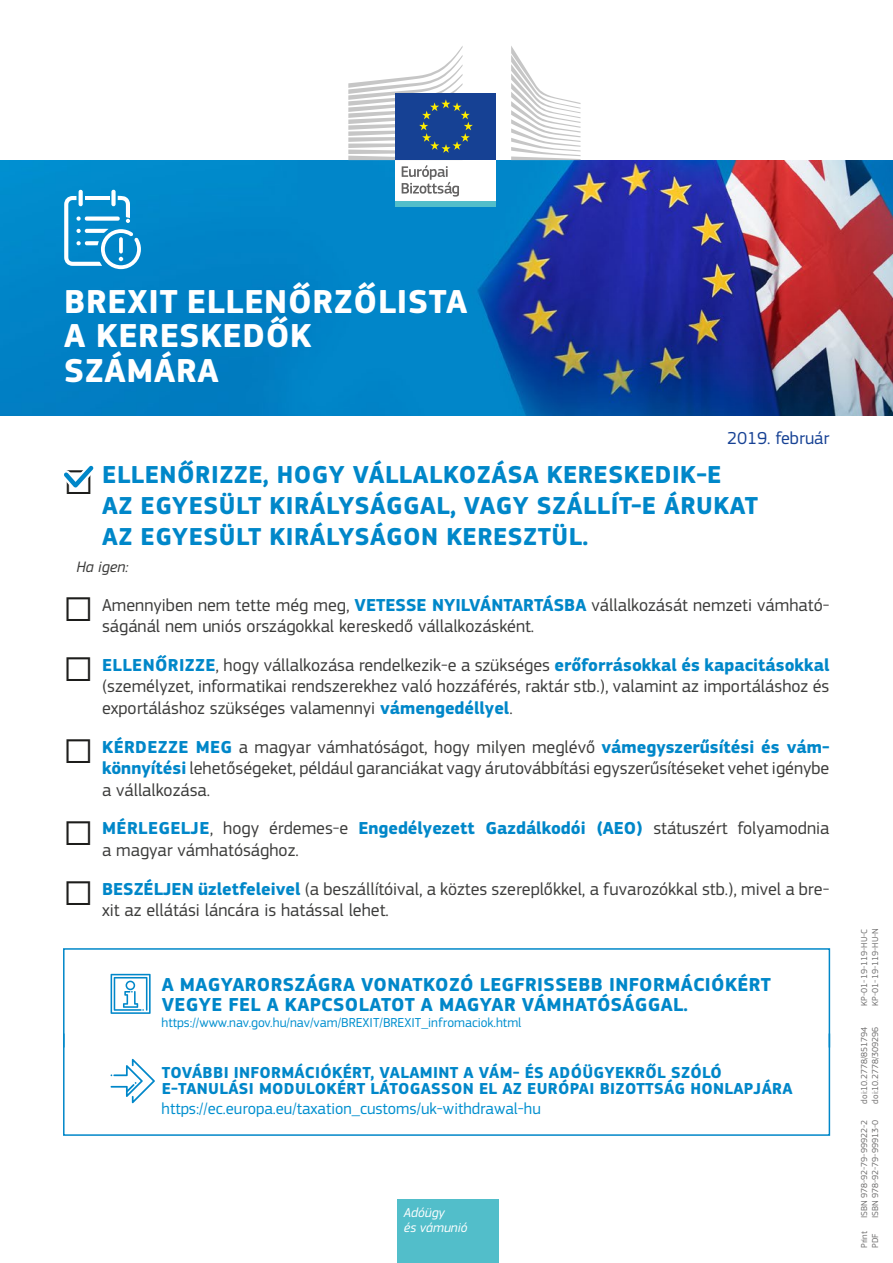
<style>
.page{position:relative;width:893px;height:1263px;background:#fff}
.page>*{position:absolute;margin:0;border:0;box-sizing:border-box;transform-origin:0 0}
.doc_title{font:700 34.5px/34.5px "EC Square Sans Pro";letter-spacing:.02em;color:#fff}
.t1{font:700 25.5px/30.6px "EC Square Sans Pro";letter-spacing:.02em;color:#0087c9}
.title_1_end_1{font:700 19.5px/19.5px "EC Square Sans Pro";letter-spacing:.02em;color:#0087c9}
.t2{font:18px/21.6px "EC Square Sans Pro";color:#3c3c3b}
.doc_date{font:18px "EC Square Sans Pro";color:#164194}
.title_1_end_2{font:700 16.5px/16.5px "EC Square Sans Pro";letter-spacing:.02em;color:#0087c9}
.links_2{font:16.5px "EC Square Sans Pro";color:#008fcf}
.body_inter{font:italic 15.75px "EC Square Sans Pro";color:#3c3c3b}
.links_1{font:13.5px "EC Square Sans Pro";color:#008fcf}
.doc_theme{font:italic 13.5px/14.9px "EC Square Sans Pro";color:#fff}
.ids{font:9px "EC Square Sans Pro";color:#706f6f}
.s1{font-weight:400;font-size:34.2px;color:#1d1d1b}
.s2{font-size:34.2px;color:#1d1d1b}
.s3{font-weight:700;color:#0087c9}
</style>
<div class="page">
<img style="left:0;top:160px;width:893px;height:255px">
<div style="left:63px;top:948px;width:767px;height:100px;border:2px solid #0087c9"></div>
<div style="left:63px;top:1033px;width:767px;height:103px;border:2px solid #0087c9"></div>
<svg style="left:64px;top:189px;width:77px;height:80px"></svg>
<div style="left:397px;top:1199px;width:102px;height:64px;background:#52beca"></div>
<div style="left:396px;top:158px;width:100px;height:45px;background:#fff"></div>
<div style="left:396px;top:201px;width:100px;height:6px;background:#52beca"></div>
<svg style="left:511px;top:46px;width:69px;height:114px"></svg>
<div style="left:396px;top:93px;width:100px;height:67px;background:#164194"></div>
<svg style="left:348px;top:46px;width:125px;height:151px"></svg>
<svg style="left:64px;top:465px;width:30px;height:23px"></svg>
<svg style="left:111px;top:974px;width:40px;height:40px"></svg>
<svg style="left:111px;top:1059px;width:44px;height:44px"></svg>
<p class="doc_title" style="left:64px;top:285px;width:405px">BREXIT ELLENŐRZŐLISTA<br>A KERESKEDŐK<br>SZÁMÁRA</p>
<p class="doc_date" style="left:727px;top:428px;width:104px">2019. február</p>
<p class="t1" style="left:102px;top:460px;width:657px;text-indent:-38px"><span class="s1">□</span> ELLENŐRIZZE, HOGY VÁLLALKOZÁSA KERESKEDIK-E<br>AZ EGYESÜLT KIRÁLYSÁGGAL, VAGY SZÁLLÍT-E ÁRUKAT<br>AZ EGYESÜLT KIRÁLYSÁGON KERESZTÜL.</p>
<p class="body_inter" style="left:77px;top:558px;width:54px">Ha igen:</p>
<p class="t2" style="left:102px;top:594px;width:729px;text-indent:-38px"><span class="s2">□</span> Amennyiben nem tette még meg, <span class="s3">VETESSE NYILVÁNTARTÁSBA</span> vállalkozását nemzeti vámható&shy;ságánál nem uniós országokkal kereskedő vállalkozásként.</p>
<p class="t2" style="left:102px;top:654px;width:729px;text-align:justify;text-indent:-38px"><span class="s2">□</span> <span class="s3">ELLENŐRIZZE</span>, hogy vállalkozása rendelkezik-e a szükséges <span class="s3">erőforrásokkal és kapacitásokkal </span>(személyzet, informatikai rendszerekhez való hozzáférés, raktár stb.), valamint az importáláshoz és exportáláshoz szükséges valamennyi <span class="s3">vámengedéllyel</span>.</p>
<p class="t2" style="left:102px;top:736px;width:729px;text-align:justify;text-indent:-38px"><span class="s2">□</span> <span class="s3">KÉRDEZZE MEG</span> a magyar vámhatóságot, hogy milyen meglévő <span class="s3">vámegyszerűsítési és vám&shy;könnyítési</span> lehetőségeket, például garanciákat vagy árutovábbítási egyszerűsítéseket vehet igénybe a vállalkozása.</p>
<p class="t2" style="left:102px;top:818px;width:729px;text-indent:-38px"><span class="s2">□</span> <span class="s3">MÉRLEGELJE</span>, hogy érdemes-e <span class="s3">Engedélyezett Gazdálkodói (AEO)</span> státuszért folyamodnia a magyar vámhatósághoz.</p>
<p class="t2" style="left:102px;top:878px;width:729px;text-indent:-38px"><span class="s2">□</span> <span class="s3">BESZÉLJEN üzletfeleivel</span> (a beszállítóival, a köztes szereplőkkel, a fuvarozókkal stb.), mivel a bre&shy;xit az ellátási láncára is hatással lehet.</p>
<p class="title_1_end_1" style="left:162px;top:976px;width:611px">A MAGYARORSZÁGRA VONATKOZÓ LEGFRISSEBB INFORMÁCIÓKÉRT<br>VEGYE FEL A KAPCSOLATOT A MAGYAR VÁMHATÓSÁGGAL.</p>
<p class="links_1" style="left:162px;top:1015px;width:361px">https://www.nav.gov.hu/nav/vam/BREXIT/BREXIT_infromaciok.html</p>
<p class="title_1_end_2" style="left:162px;top:1064px;width:632px">TOVÁBBI INFORMÁCIÓKÉRT, VALAMINT A VÁM- ÉS ADÓÜGYEKRŐL SZÓLÓ<br>E-TANULÁSI MODULOKÉRT LÁTOGASSON EL AZ EURÓPAI BIZOTTSÁG HONLAPJÁRA</p>
<p class="links_2" style="left:162px;top:1099px;width:381px">https://ec.europa.eu/taxation_customs/uk-withdrawal-hu</p>
<p class="doc_theme" style="left:404px;top:1205px;width:65px">Adóügy<br>és vámunió</p>
<p class="ids" style="left:870px;top:1006px;width:79px;rotate:-90deg">KP-01-19-119-HU-N</p>
<p class="ids" style="left:859px;top:1006px;width:78px;rotate:-90deg">KP-01-19-119-HU-C</p>
<p class="ids" style="left:859px;top:1103px;width:78px;rotate:-90deg">doi:10.2778/851794</p>
<p class="ids" style="left:870px;top:1103px;width:78px;rotate:-90deg">doi:10.2778/309296</p>
<p class="ids" style="left:870px;top:1218px;width:100px;rotate:-90deg">ISBN 978-92-79-99913-0</p>
<p class="ids" style="left:859px;top:1218px;width:100px;rotate:-90deg">ISBN 978-92-79-99922-2</p>
<p class="ids" style="left:859px;top:1248px;width:19px;rotate:-90deg">Print</p>
<p class="ids" style="left:870px;top:1248px;width:16px;rotate:-90deg">PDF</p>
</div>
